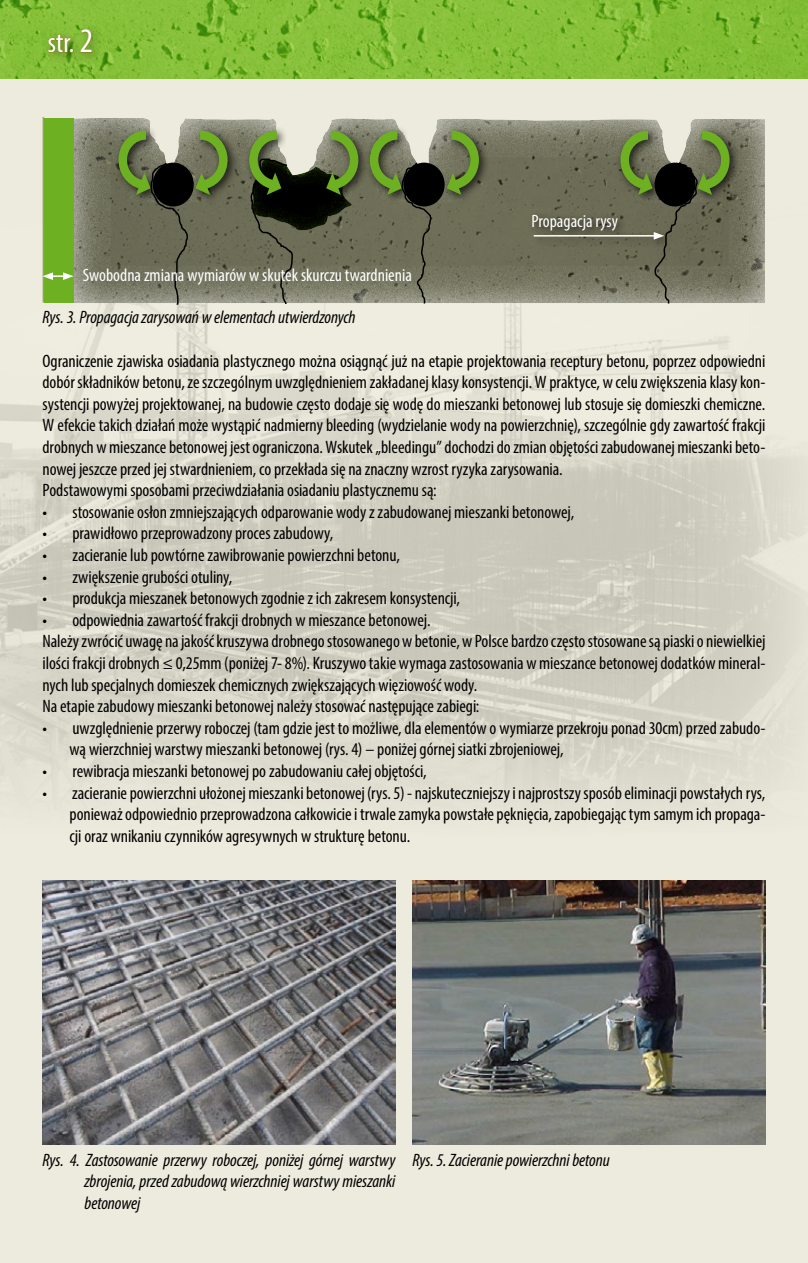
<style>
.page{position:relative;width:808px;height:1263px;background:#fff}
.page>*{position:absolute;margin:0;border:0;box-sizing:border-box;transform-origin:0 0}
.t1{font:condensed 28.5px "Myriad Pro";color:#fff}
.t2{font:condensed 18px/21.6px "Myriad Pro";letter-spacing:-.005em;color:#000}
.t3{font:italic condensed 18px/21.6px "Myriad Pro";letter-spacing:-.005em;color:#000;text-align:justify}
.t4{font:condensed 18px "Myriad Pro";color:#fff}
.s1{font-size:34.5px}
</style>
<div class="page">
<img style="left:0;top:0;width:808px;height:79px">
<div style="left:0;top:79px;width:808px;height:1184px;background:#edebdd"></div>
<img style="left:0;top:186px;width:806px;height:626px">
<div style="left:43px;top:23px;width:60px;height:41px;background:#000;opacity:.35"></div>
<svg style="left:47px;top:34px;width:27px;height:40px"></svg>
<svg style="left:80px;top:29px;width:13px;height:24px"></svg>
<div style="left:72px;top:118px;width:693px;height:187px;background:#fff;opacity:.75"></div>
<div style="left:153px;top:163px;width:41px;height:43px;background:#000;border-radius:50%"></div>
<div style="left:404px;top:163px;width:41px;height:43px;background:#000;border-radius:50%"></div>
<div style="left:113px;top:126px;width:48px;height:79px;background:#000;opacity:.75"></div>
<div style="left:365px;top:126px;width:47px;height:79px;background:#000;opacity:.75"></div>
<div style="left:615px;top:126px;width:48px;height:79px;background:#000;opacity:.75"></div>
<div style="left:191px;top:126px;width:48px;height:79px;background:#000;opacity:.75"></div>
<svg style="left:195px;top:131px;width:33px;height:64px;background:#667e40"></svg>
<div style="left:322px;top:126px;width:48px;height:79px;background:#000;opacity:.75"></div>
<div style="left:443px;top:126px;width:47px;height:79px;background:#000;opacity:.75"></div>
<svg style="left:447px;top:131px;width:32px;height:64px;background:#678040"></svg>
<div style="left:693px;top:126px;width:48px;height:79px;background:#000;opacity:.75"></div>
<hr style="left:43px;top:117px;width:1px;height:186px;background:#9d997a">
<div style="left:44px;top:118px;width:30px;height:185px;background:#6db122"></div>
<svg style="left:43px;top:272px;width:31px;height:8px"></svg>
<div style="left:244px;top:126px;width:47px;height:79px;background:#000;opacity:.75"></div>
<svg style="left:249px;top:131px;width:109px;height:175px;background:#636950"></svg>
<svg style="left:118px;top:131px;width:71px;height:174px"></svg>
<svg style="left:370px;top:131px;width:62px;height:190px"></svg>
<div style="left:528px;top:210px;width:100px;height:31px;background:#000;opacity:.75"></div>
<div style="left:529px;top:228px;width:145px;height:22px;background:#000;opacity:.5"></div>
<hr style="left:534px;top:235px;width:122px;height:2px;background:#fff">
<svg style="left:620px;top:131px;width:109px;height:174px;background:#6a6f54"></svg>
<img style="left:43px;top:880px;width:352px;height:265px">
<img style="left:412px;top:880px;width:353px;height:265px">
<h1 class="t1" style="left:48px;top:26px;width:47px">str. <span class="s1">2</span></h1>
<p class="t4" style="left:83px;top:264px;width:331px">Swobodna zmiana wymiarów w skutek skurczu twardnienia</p>
<p class="t3" style="left:43px;top:306px;width:315px">Rys. 3. Propagacja zarysowań w elementach utwierdzonych</p>
<p class="t4" style="left:532px;top:210px;width:88px">Propagacja rysy</p>
<p class="t2" style="left:43px;top:350px;width:724px">Ograniczenie zjawiska osiadania plastycznego można osiągnąć już na etapie projektowania receptury betonu, poprzez odpowiedni dobór składników betonu, ze szczególnym uwzględnieniem zakładanej klasy konsystencji. W praktyce, w celu zwiększenia klasy kon&shy;systencji powyżej projektowanej, na budowie często dodaje się wodę do mieszanki betonowej lub stosuje się domieszki chemiczne.<br>W efekcie takich działań może wystąpić nadmierny bleeding (wydzielanie wody na powierzchnię), szczególnie gdy zawartość frakcji drobnych w mieszance betonowej jest ograniczona. Wskutek „bleedingu” dochodzi do zmian objętości zabudowanej mieszanki beto&shy;nowej jeszcze przed jej stwardnieniem, co przekłada się na znaczny wzrost ryzyka zarysowania.<br>Podstawowymi sposobami przeciwdziałania osiadaniu plastycznemu są:</p>
<p class="t2" style="left:43px;top:501px;width:533px">• stosowanie osłon zmniejszających odparowanie wody z zabudowanej mieszanki betonowej,</p>
<p class="t2" style="left:43px;top:522px;width:292px">• prawidłowo przeprowadzony proces zabudowy,</p>
<p class="t2" style="left:43px;top:544px;width:359px">• zacieranie lub powtórne zawibrowanie powierzchni betonu,</p>
<p class="t2" style="left:43px;top:566px;width:191px">• zwiększenie grubości otuliny,</p>
<p class="t2" style="left:43px;top:587px;width:419px">• produkcja mieszanek betonowych zgodnie z ich zakresem konsystencji,</p>
<p class="t2" style="left:43px;top:609px;width:724px">• odpowiednia zawartość frakcji drobnych w mieszance betonowej.<br>Należy zwrócić uwagę na jakość kruszywa drobnego stosowanego w betonie, w Polsce bardzo często stosowane są piaski o niewielkiej ilości frakcji drobnych ≤ 0,25mm (poniżej 7- 8%). Kruszywo takie wymaga zastosowania w mieszance betonowej dodatków mineral&shy;nych lub specjalnych domieszek chemicznych zwiększających więziowość wody.<br>Na etapie zabudowy mieszanki betonowej należy stosować następujące zabiegi:</p>
<p class="t2" style="left:70px;top:717px;width:697px;text-indent:-27px">• uwzględnienie przerwy roboczej (tam gdzie jest to możliwe, dla elementów o wymiarze przekroju ponad 30cm) przed zabudo&shy;wą wierzchniej warstwy mieszanki betonowej (rys. 4) – poniżej górnej siatki zbrojeniowej,</p>
<p class="t2" style="left:43px;top:760px;width:386px">• rewibracja mieszanki betonowej po zabudowaniu całej objętości,</p>
<p class="t2" style="left:70px;top:782px;width:697px;text-align:justify;text-indent:-27px">• zacieranie powierzchni ułożonej mieszanki betonowej (rys. 5) - najskuteczniejszy i najprostszy sposób eliminacji powstałych rys, ponieważ odpowiednio przeprowadzona całkowicie i trwale zamyka powstałe pęknięcia, zapobiegając tym samym ich propaga&shy;cji oraz wnikaniu czynników agresywnych w strukturę betonu.</p>
<p class="t3" style="left:85px;top:1149px;width:312px;text-indent:-42px">Rys. 4. Zastosowanie przerwy roboczej, poniżej górnej warstwy zbrojenia, przed zabudową wierzchniej warstwy mieszanki betonowej</p>
<p class="t3" style="left:412px;top:1149px;width:199px">Rys. 5. Zacieranie powierzchni betonu</p>
</div>
